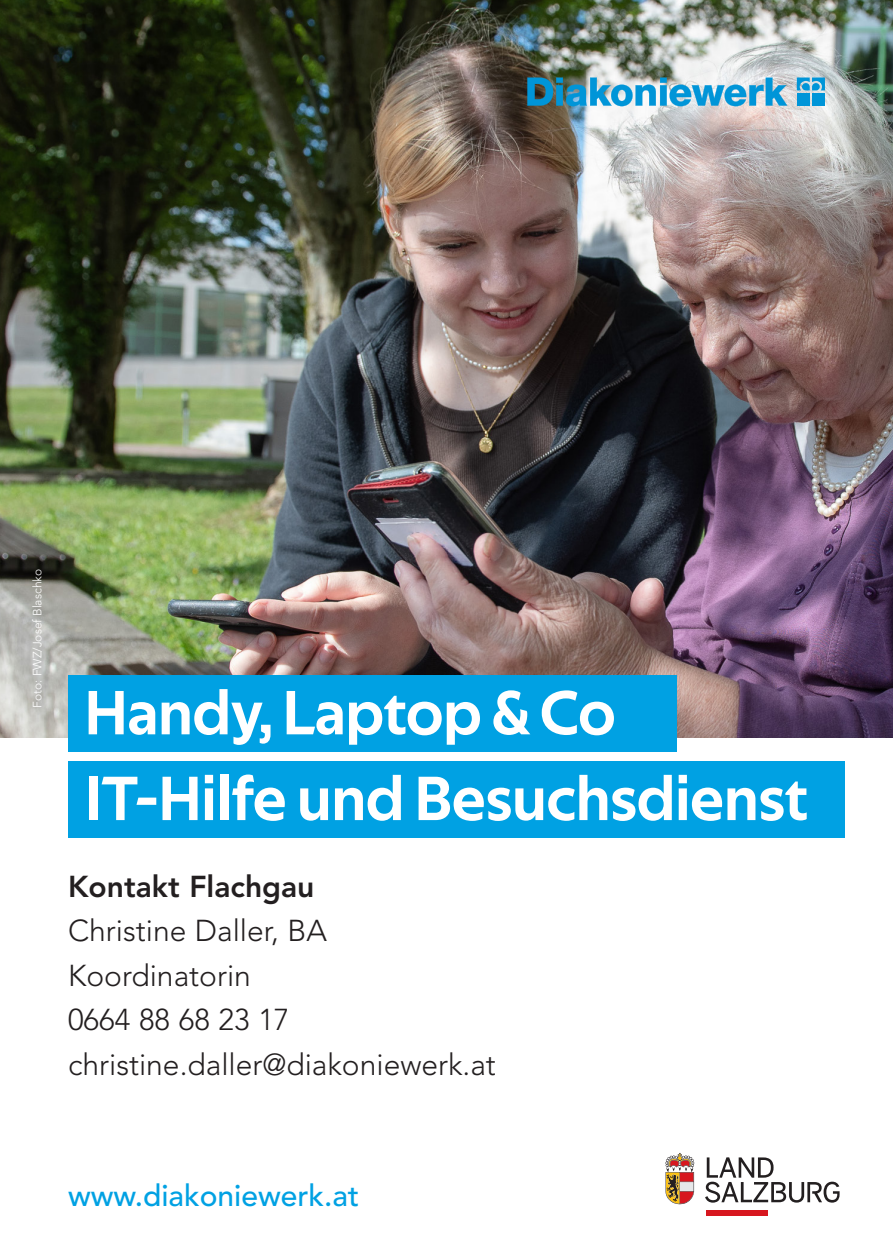
<style>
.page{position:relative;width:893px;height:1259px;background:#fff}
.page>*{position:absolute;margin:0;border:0;box-sizing:border-box;transform-origin:0 0}
.t1{font:63px/85.8px "Techna Sans";color:#fff}
.t2{font:300 30px/44.4px "Avenir LT Std";color:#231f20}
.t3{font:500 30px "Avenir LT Std";color:#00a1e3}
.t4{font:800 30px "Avenir LT Std";color:#231f20}
.t5{font:300 12px "Avenir LT Std";color:#fff}
</style>
<div class="page">
<img style="left:0;top:0;width:893px;height:738px">
<img style="left:527px;top:78px;width:260px;height:28px">
<svg style="left:797px;top:78px;width:28px;height:12px"></svg>
<div style="left:797px;top:93px;width:13px;height:13px;background:#0095d8"></div>
<div style="left:812px;top:93px;width:13px;height:13px;background:#0095d8"></div>
<div style="left:68px;top:675px;width:608px;height:77px;background:#00a1e3"></div>
<div style="left:68px;top:761px;width:776px;height:77px;background:#00a1e3"></div>
<svg style="left:665px;top:1153px;width:29px;height:51px"></svg>
<div style="left:707px;top:1210px;width:61px;height:5px;background:#d7171f"></div>
<svg style="left:705px;top:1157px;width:135px;height:45px"></svg>
<p class="t5" style="left:30px;top:707px;width:140px;rotate:-90deg">Foto: FWZ/Josef Blaschko</p>
<h1 class="t1" style="left:85px;top:670px;width:725px">Handy, Laptop &amp; Co<br>IT-Hilfe und Besuchsdienst</h1>
<p class="t4" style="left:68px;top:868px;width:248px">Kontakt Flachgau</p>
<p class="t2" style="left:68px;top:908px;width:429px">Christine Daller, BA<br>Koordinatorin<br>0664 88 68 23 17 christine.daller@diakoniewerk.at</p>
<p class="t3" style="left:68px;top:1178px;width:293px">www.diakoniewerk.at</p>
</div>
